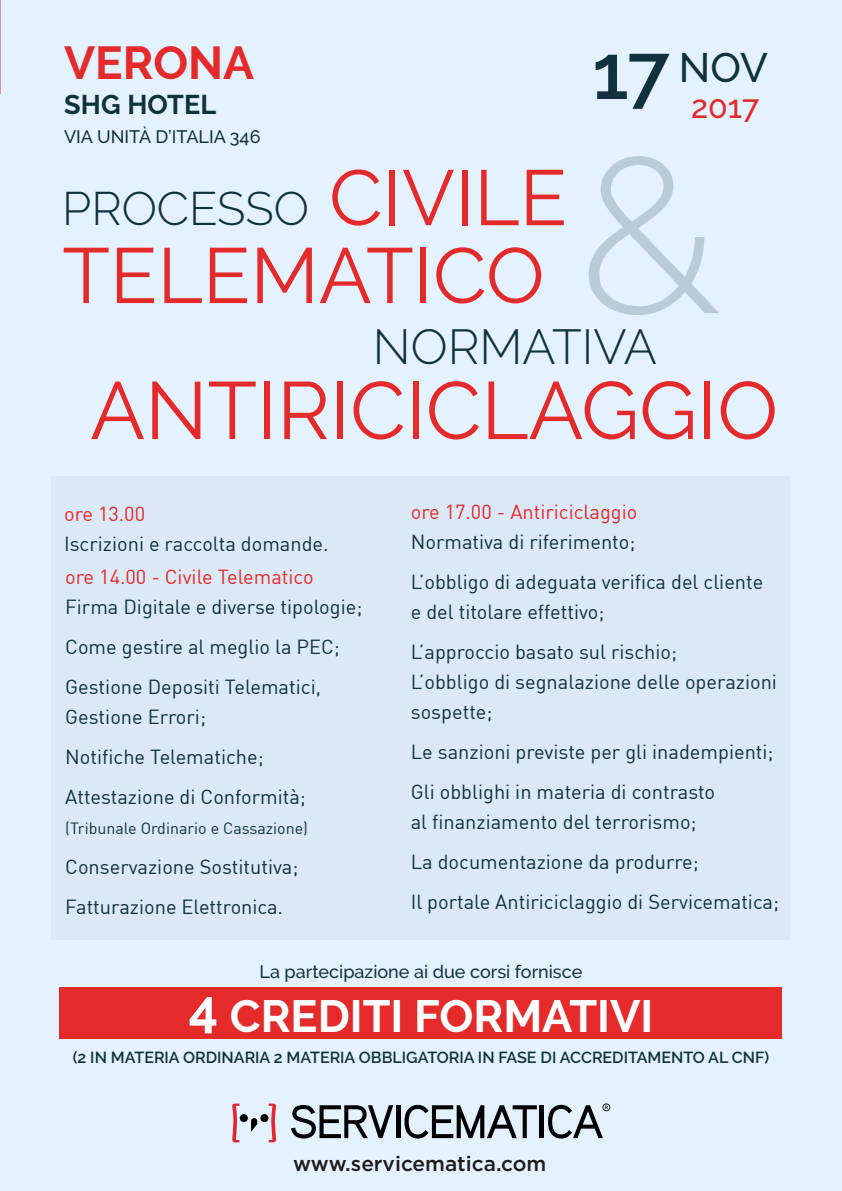
<style>
.page{position:relative;width:842px;height:1191px;background:#e4f1fe}
.page>*{position:absolute;margin:0;border:0;box-sizing:border-box;transform-origin:0 0}
.t1{font:300 218.2px "Raleway";color:#11313f}
.t2{font:81px "Raleway";color:#e42a2a}
.t3{font:78px "Raleway";color:#e42a2a}
.t4{font:300 49px "Raleway";color:#11313f}
.t5{font:300 46.8px "Raleway";color:#11313f}
.t6{font:700 46px "Raleway";color:#e42a2a}
.t7{font:700 45px "Raleway";color:#fff}
.t8{font:500 41px "Raleway";color:#11313f}
.t9{font:500 32px "Raleway";color:#e42a2a}
.t10{font:700 27px "Raleway";letter-spacing:.005em;color:#11313f}
.t11{font:500 20.9px "Gotham";color:#1c1c1b}
.t12{font:20px/40px "DIN";color:#11313f}
.t13{font:20px "DIN";color:#e42a2a}
.t14{font:500 18px "Raleway";color:#11313f}
.t15{font:600 16px "Raleway";color:#11313f}
.t16{font:16px "DIN";color:#11313f}
.s1{font-weight:600;font-size:77.5px}
.s2{font-weight:400;font-size:78px;color:#e42a2a}
.s3{font-size:52px}
</style>
<div class="page">
<div style="left:51px;top:476px;width:738px;height:463px;background:#dbe9f6"></div>
<svg style="left:291px;top:1105px;width:102px;height:33px"></svg>
<hr style="left:396px;top:1105px;width:4px;height:33px;background:#000">
<svg style="left:405px;top:1104px;width:132px;height:34px"></svg>
<hr style="left:540px;top:1105px;width:4px;height:33px;background:#000">
<svg style="left:269px;top:1103px;width:7px;height:39px"></svg>
<svg style="left:232px;top:1103px;width:8px;height:39px"></svg>
<div style="left:260px;top:1114px;width:8px;height:8px;background:#000;border-radius:50%"></div>
<div style="left:240px;top:1114px;width:8px;height:8px;background:#000;border-radius:50%"></div>
<svg style="left:251px;top:1118px;width:6px;height:13px"></svg>
<div style="left:602px;top:1103px;width:8px;height:8px;border:1px solid #1c1c1b;border-radius:50%"></div>
<svg style="left:548px;top:1104px;width:60px;height:34px"></svg>
<div style="left:59px;top:987px;width:722px;height:52px;background:#e42a2a"></div>
<h3 class="t6" style="left:64px;top:36px;width:192px">VERONA</h3>
<h3 class="t8" style="left:592px;top:44px;width:177px"><span class="s1">17</span> NOV</h3>
<h3 class="t10" style="left:64px;top:89px;width:154px">SHG HOTEL</h3>
<h3 class="t9" style="left:691px;top:88px;width:70px">2017</h3>
<p class="t14" style="left:64px;top:127px;width:198px">VIA UNITÀ D’ITALIA 346</p>
<h1 class="t1" style="left:578px;top:109px;width:144px">&amp;</h1>
<h3 class="t5" style="left:62px;top:181px;width:506px">PROCESSO <span class="s2">CIVILE</span></h3>
<h3 class="t3" style="left:62px;top:230px;width:484px">TELEMATICO</h3>
<h3 class="t4" style="left:373px;top:318px;width:285px">NORMATIVA</h3>
<h2 class="t2" style="left:90px;top:363px;width:689px">ANTIRICICLAGGIO</h2>
<p class="t13" style="left:64px;top:501px;width:83px">ore 13.00</p>
<p class="t12" style="left:64px;top:523px;width:266px">Iscrizioni e raccolta domande.</p>
<p class="t13" style="left:65px;top:564px;width:250px">ore 14.00 - Civile Telematico</p>
<p class="t12" style="left:65px;top:586px;width:299px">Firma Digitale e diverse tipologie;<br>Come gestire al meglio la PEC;<br>Gestione Depositi Telematici,</p>
<p class="t12" style="left:65px;top:696px;width:242px">Gestione Errori;<br>Notifiche Telematiche;<br>Attestazione di Conformità;</p>
<p class="t16" style="left:65px;top:818px;width:244px">(Tribunale Ordinario e Cassazione)</p>
<p class="t12" style="left:65px;top:846px;width:234px">Conservazione Sostitutiva;<br>Fatturazione Elettronica.</p>
<p class="t13" style="left:411px;top:499px;width:228px">ore 17.00 - Antiriciclaggio</p>
<p class="t12" style="left:411px;top:521px;width:354px">Normativa di riferimento;<br>L’obbligo di adeguata verifica del cliente</p>
<p class="t12" style="left:411px;top:591px;width:268px">e del titolare effettivo;<br>L’approccio basato sul rischio;</p>
<p class="t12" style="left:411px;top:666px;width:368px;line-height:30px">L’obbligo di segnalazione delle operazioni sospette;</p>
<p class="t12" style="left:411px;top:731px;width:364px">Le sanzioni previste per gli inadempienti;<br>Gli obblighi in materia di contrasto</p>
<p class="t12" style="left:411px;top:801px;width:370px">al finanziamento del terrorismo;<br>La documentazione da produrre;<br>Il portale Antiriciclaggio di Servicematica;</p>
<p class="t14" style="left:260px;top:961px;width:324px">La partecipazione ai due corsi fornisce</p>
<h3 class="t7" style="left:189px;top:990px;width:466px"><span class="s3">4</span> CREDITI FORMATIVI</h3>
<p class="t15" style="left:73px;top:1048px;width:698px">(2 IN MATERIA ORDINARIA 2 MATERIA OBBLIGATORIA IN FASE DI ACCREDITAMENTO AL CNF)</p>
<p class="t11" style="left:293px;top:1149px;width:255px">www.servicematica.com</p>
</div>
